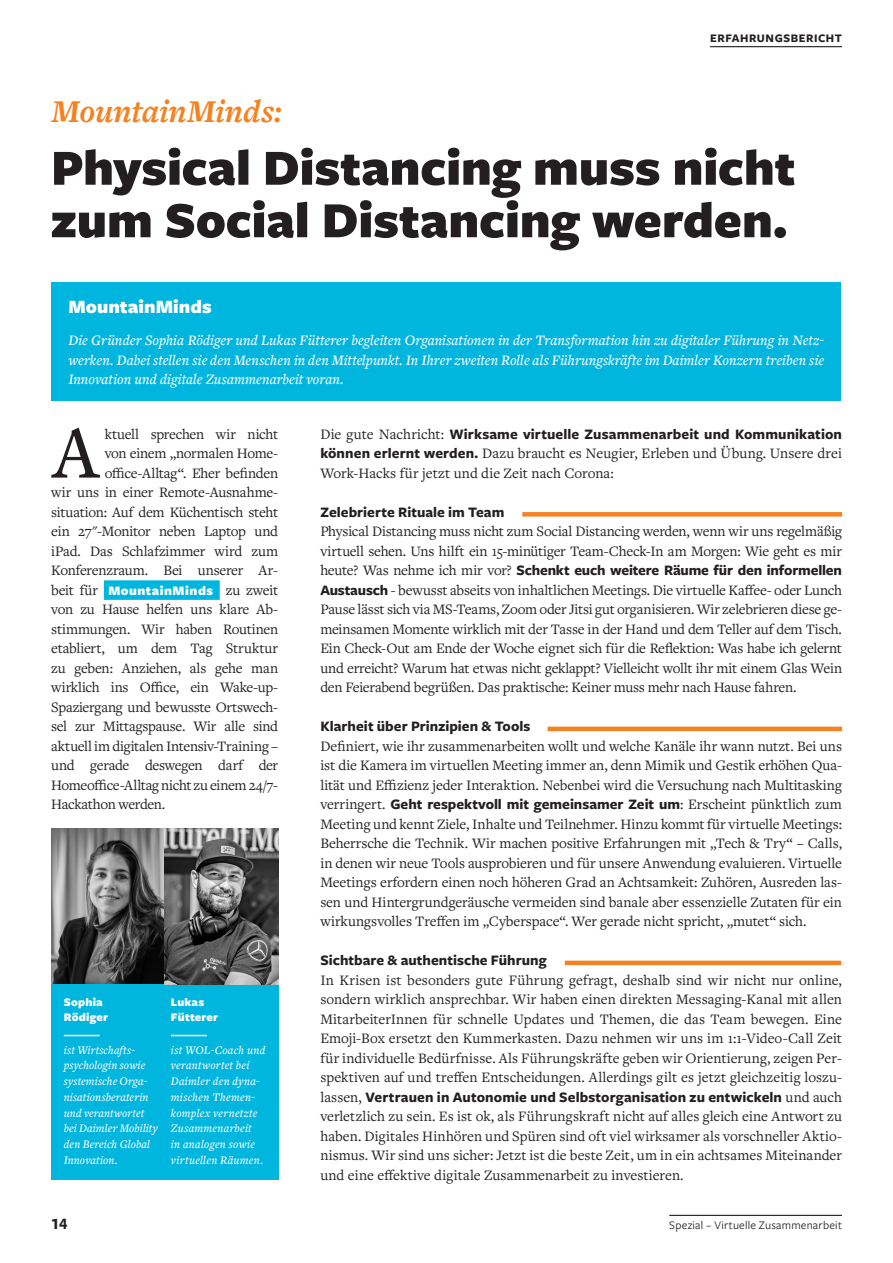
<style>
.page{position:relative;width:893px;height:1263px;background:#fff}
.page>*{position:absolute;margin:0;border:0;box-sizing:border-box;transform-origin:0 0}
.ABS_INITIAL3{font:500 77.4px "Freight Text Pro";color:#231f20}
.UTITEL{font:900 52.5px/52.5px "Freight Sans Pro";letter-spacing:-.005em;color:#231f20}
.UTITEL-2{font:italic 700 33px "Freight Text Pro";color:#f58220}
.BOX-TITEL{font:900 19.5px "Freight Sans Pro";letter-spacing:.005em;color:#fff}
.t1{font:700 16.5px "Freight Sans Pro";color:#231f20}
.ABS{font:15px/19.5px "Freight Text Pro";letter-spacing:-.005em;color:#231f20;text-align:justify}
.ABS_INITIAL3-2{font:15px "Freight Text Pro";letter-spacing:-.02em;color:#231f20}
.BOX-ABS{font:italic 500 15px/19.5px "Freight Text Pro";letter-spacing:-.005em;color:#fff;text-align:justify}
.ZWIUE-3{font:700 15px "Freight Sans Pro";color:#231f20}
.ABS-2{font:700 15px "Freight Sans Pro";color:#231f20}
.BIO{font:italic 500 12px/15.8px "Freight Text Pro";letter-spacing:.01em;color:#fff}
.t2{font:12px "Freight Sans Pro";letter-spacing:.02em;color:#231f20}
.BIO-2{font:900 12px/15.8px "Freight Sans Pro";letter-spacing:.015em;color:#fff}
.t3{font:700 12px "Freight Sans Pro";letter-spacing:.045em;color:#231f20}
.s1{font-family:"Freight Sans Pro";font-weight:900;font-size:13.5px;color:#fff}
.s2{font-family:"Freight Sans Pro";font-weight:700}
</style>
<div class="page">
<div style="left:104px;top:580px;width:116px;height:20px;background:#00b5de"></div>
<div style="left:51px;top:283px;width:790px;height:118px;background:#00b5de"></div>
<img style="left:51px;top:829px;width:227px;height:156px">
<div style="left:522px;top:512px;width:320px;height:5px;background:#f58220"></div>
<hr style="left:548px;top:727px;width:294px;height:4px;background:#f58220">
<hr style="left:565px;top:961px;width:276px;height:4px;background:#f58220">
<div style="left:51px;top:985px;width:227px;height:195px;background:#00b5de"></div>
<hr style="left:64px;top:1035px;width:36px;height:1px;background:#fff">
<hr style="left:171px;top:1035px;width:36px;height:1px;background:#fff">
<hr style="left:669px;top:1215px;width:173px;height:1px;background:#231f20">
<hr style="left:710px;top:46px;width:132px;height:1px;background:#231f20">
<p class="UTITEL-2" style="left:51px;top:90px;width:232px">MountainMinds:</p>
<p class="t3" style="left:710px;top:30px;width:133px">ERFAHRUNGSBERICHT</p>
<p class="UTITEL" style="left:51px;top:139px;width:746px">Physical Distancing muss nicht zum Social Distancing werden.</p>
<p class="BOX-TITEL" style="left:68px;top:293px;width:145px">MountainMinds</p>
<p class="BOX-ABS" style="left:68px;top:330px;width:757px">Die Gründer Sophia Rödiger und Lukas Fütterer begleiten Organisationen in der Transformation hin zu digitaler Führung in Netz&shy;werken. Dabei stellen sie den Menschen in den Mittelpunkt. In Ihrer zweiten Rolle als Führungskräfte im Daimler Konzern treiben sie Innovation und digitale Zusammenarbeit voran.</p>
<p class="ABS_INITIAL3" style="left:52px;top:401px;width:48px">A</p>
<p class="ABS_INITIAL3-2" style="left:105px;top:424px;width:175px">ktuell sprechen wir nicht</p>
<p class="ABS_INITIAL3-2" style="left:105px;top:443px;width:175px">von einem „normalen Home-</p>
<p class="ABS_INITIAL3-2" style="left:105px;top:463px;width:175px">office-Alltag“. Eher befinden</p>
<p class="ABS_INITIAL3-2" style="left:51px;top:482px;width:228px">wir uns in einer Remote--Ausnahme-</p>
<p class="ABS_INITIAL3-2" style="left:51px;top:502px;width:228px">situation: Auf dem Küchentisch steht</p>
<p class="ABS_INITIAL3-2" style="left:51px;top:521px;width:228px">ein 27"--Monitor neben Laptop und</p>
<p class="ABS_INITIAL3-2" style="left:51px;top:541px;width:228px">iPad. Das Schlafzimmer wird zum</p>
<p class="ABS_INITIAL3-2" style="left:51px;top:560px;width:228px">Konferenzraum. Bei unserer Ar-</p>
<p class="ABS_INITIAL3-2" style="left:51px;top:580px;width:228px">beit für <span class="s1">MountainMinds</span> zu zweit</p>
<p class="ABS_INITIAL3-2" style="left:51px;top:599px;width:228px">von zu Hause helfen uns klare Ab-</p>
<p class="ABS_INITIAL3-2" style="left:51px;top:619px;width:228px">stimmungen. Wir haben Routinen</p>
<p class="ABS_INITIAL3-2" style="left:51px;top:638px;width:228px">etabliert, um dem Tag Struktur</p>
<p class="ABS_INITIAL3-2" style="left:51px;top:658px;width:228px">zu geben: Anziehen, als gehe man</p>
<p class="ABS_INITIAL3-2" style="left:51px;top:677px;width:227px">wirklich ins Office, ein Wake--up-</p>
<p class="ABS_INITIAL3-2" style="left:51px;top:697px;width:228px">Spaziergang und bewusste Ortswech-</p>
<p class="ABS_INITIAL3-2" style="left:51px;top:716px;width:228px">sel zur Mittagspause. Wir alle sind</p>
<p class="ABS_INITIAL3-2" style="left:51px;top:736px;width:228px">aktuell im digitalen Intensiv-Training –</p>
<p class="ABS_INITIAL3-2" style="left:51px;top:755px;width:228px">und gerade deswegen darf der</p>
<p class="ABS_INITIAL3-2" style="left:51px;top:775px;width:226px">Homeoffice-Alltag nicht zu einem 24/7--</p>
<p class="ABS_INITIAL3-2" style="left:51px;top:794px;width:116px">Hackathon werden.</p>
<p class="BIO-2" style="left:64px;top:993px;width:46px">Sophia<br>Rödiger</p>
<p class="BIO" style="left:64px;top:1041px;width:96px">ist Wirtschafts&shy;psychologin sowie systemische Orga&shy;nisationsberaterin und verantwortet bei Daimler Mobility den Bereich Global<br>Innovation.</p>
<p class="BIO-2" style="left:171px;top:993px;width:49px">Lukas<br>Fütterer</p>
<p class="BIO" style="left:171px;top:1041px;width:96px">ist WOL-Coach und verantwortet bei<br>Daimler den dyna&shy;mischen Themen&shy;komplex vernetzte<br>Zusammenarbeit<br>in analogen sowie virtuellen Räumen.</p>
<p class="ABS" style="left:320px;top:423px;width:523px">Die gute Nachricht: <span class="s2">Wirksame virtuelle Zusammenarbeit und Kommunikation können erlernt werden.</span> Dazu braucht es Neugier, Erleben und Übung. Unsere drei Work-Hacks für jetzt und die Zeit nach Corona:</p>
<p class="ZWIUE-3" style="left:320px;top:501px;width:186px">Zelebrierte Rituale im Team</p>
<p class="ABS" style="left:320px;top:521px;width:523px">Physical Distancing muss nicht zum Social Distancing werden, wenn wir uns regelmäßig virtuell sehen. Uns hilft ein 15-minütiger Team-Check-In am Morgen: Wie geht es mir heute? Was nehme ich mir vor? <span class="s2">Schenkt euch weitere Räume für den informellen Austausch</span> - bewusst abseits von inhaltlichen Meetings. Die virtuelle Kaffee- oder Lunch Pause lässt sich via MS-Teams, Zoom oder Jitsi gut organisieren. Wir zelebrieren diese ge&shy;meinsamen Momente wirklich mit der Tasse in der Hand und dem Teller auf dem Tisch.<br>Ein Check-Out am Ende der Woche eignet sich für die Reflektion: Was habe ich gelernt und erreicht? Warum hat etwas nicht geklappt? Vielleicht wollt ihr mit einem Glas Wein den Feierabend begrüßen. Das praktische: Keiner muss mehr nach Hause fahren.</p>
<p class="ZWIUE-3" style="left:320px;top:716px;width:212px">Klarheit über Prinzipien &amp; Tools</p>
<p class="ABS" style="left:320px;top:735px;width:523px">Definiert, wie ihr zusammenarbeiten wollt und welche Kanäle ihr wann nutzt. Bei uns ist die Kamera im virtuellen Meeting immer an, denn Mimik und Gestik erhöhen Qua&shy;lität und Effizienz jeder Interaktion. Nebenbei wird die Versuchung nach Multitasking verringert. <span class="s2">Geht respektvoll mit gemeinsamer Zeit um</span>: Erscheint pünktlich zum Meeting und kennt Ziele, Inhalte und Teilnehmer. Hinzu kommt für virtuelle Meetings:<br>Beherrsche die Technik. Wir machen positive Erfahrungen mit „Tech &amp; Try“ – Calls, in denen wir neue Tools ausprobieren und für unsere Anwendung evaluieren. Virtuelle Meetings erfordern einen noch höheren Grad an Achtsamkeit: Zuhören, Ausreden las&shy;sen und Hintergrundgeräusche vermeiden sind banale aber essenzielle Zutaten für ein wirkungsvolles Treffen im „Cyberspace“. Wer gerade nicht spricht, „mutet“ sich.</p>
<p class="ABS-2" style="left:320px;top:950px;width:228px">Sichtbare &amp; authentische Führung</p>
<p class="ABS" style="left:320px;top:969px;width:523px">In Krisen ist besonders gute Führung gefragt, deshalb sind wir nicht nur online, sondern wirklich ansprechbar. Wir haben einen direkten Messaging-Kanal mit allen MitarbeiterInnen für schnelle Updates und Themen, die das Team bewegen. Eine Emoji-Box ersetzt den Kummerkasten. Dazu nehmen wir uns im 1:1-Video-Call Zeit für individuelle Bedürfnisse. Als Führungskräfte geben wir Orientierung, zeigen Per&shy;spektiven auf und treffen Entscheidungen. Allerdings gilt es jetzt gleichzeitig loszu&shy;lassen, <span class="s2">Vertrauen in Autonomie und Selbstorganisation zu entwickeln</span> und auch verletzlich zu sein. Es ist ok, als Führungskraft nicht auf alles gleich eine Antwort zu haben. Digitales Hinhören und Spüren sind oft viel wirksamer als vorschneller Aktio&shy;nismus. Wir sind uns sicher: Jetzt ist die beste Zeit, um in ein achtsames Miteinander und eine effektive digitale Zusammenarbeit zu investieren.</p>
<p class="t1" style="left:51px;top:1212px;width:18px">14</p>
<p class="t2" style="left:669px;top:1217px;width:174px">Spezial – Virtuelle Zusammenarbeit</p>
</div>
